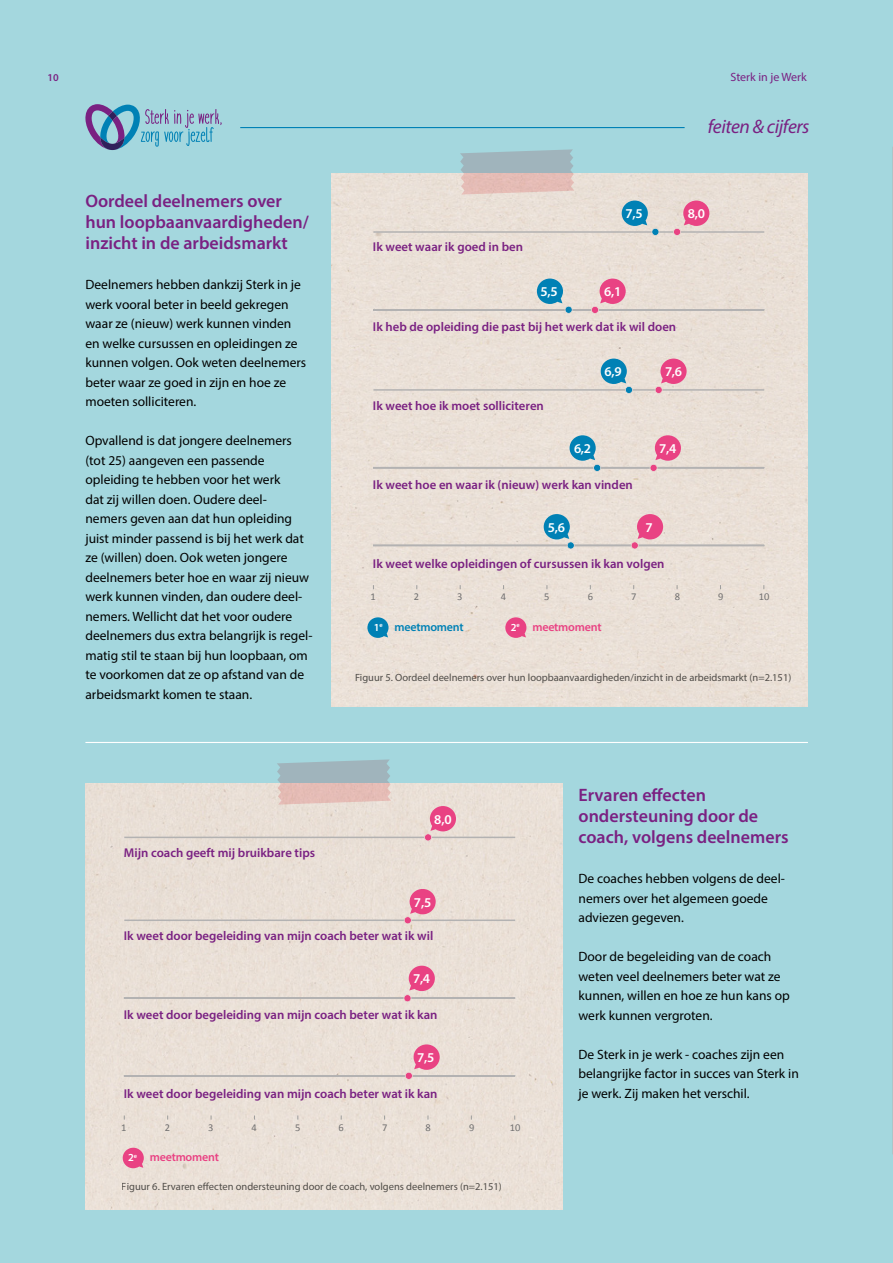
<style>
.page{position:relative;width:893px;height:1263px;background:#a4d7de}
.page>*{position:absolute;margin:0;border:0;box-sizing:border-box;transform-origin:0 0}
.t1{font:italic 19.5px "Myriad Pro";letter-spacing:-.02em;color:#7a2182}
.t2{font:600 18px/21px "Myriad Pro";color:#7a2182}
.t3{font:13.5px/19.5px "Myriad Pro";color:#000}
.t4{font:600 13.5px "Myriad Pro";color:#fff}
.t5{font:600 12.75px "Myriad Pro";color:#7a2182}
.t6{font:600 12px "Myriad Pro";letter-spacing:-.02em;color:#e94283}
.t7{font:12px "Myriad Pro";color:#7a2182}
.t8{font:600 12px "Myriad Pro";letter-spacing:-.02em;color:#0081b5}
.t9{font:600 10.8px "Myriad Pro";color:#fff}
.t10{font:10.5px "Myriad Pro";color:#575756}
.t11{font:10.5px "Calibri";color:#706f6f}
.t12{font:600 10.5px "Myriad Pro";color:#7a2182}
.t13{font:600 6.3px "Myriad Pro";color:#fff}
</style>
<div class="page">
<svg style="left:85px;top:104px;width:137px;height:46px"></svg>
<hr style="left:240px;top:127px;width:445px;height:1px;background:#0081b5">
<hr style="left:85px;top:742px;width:723px;height:1px;background:#fff">
<div style="left:332px;top:174px;width:476px;height:533px;background:#eae0d7"></div>
<svg style="left:460px;top:149px;width:114px;height:46px;background:#c1bcbd"></svg>
<hr style="left:373px;top:389px;width:391px;height:2px;background:#b3b2b2">
<hr style="left:373px;top:467px;width:391px;height:1px;background:#b3b2b2">
<hr style="left:373px;top:231px;width:391px;height:2px;background:#b3b2b2">
<hr style="left:373px;top:309px;width:391px;height:1px;background:#b3b2b2">
<hr style="left:373px;top:545px;width:391px;height:1px;background:#b3b2b2">
<svg style="left:601px;top:359px;width:32px;height:35px"></svg>
<svg style="left:655px;top:359px;width:32px;height:35px"></svg>
<svg style="left:591px;top:279px;width:35px;height:35px"></svg>
<svg style="left:537px;top:279px;width:36px;height:35px"></svg>
<svg style="left:673px;top:201px;width:36px;height:35px"></svg>
<svg style="left:622px;top:201px;width:37px;height:35px"></svg>
<svg style="left:544px;top:514px;width:31px;height:35px"></svg>
<svg style="left:631px;top:514px;width:32px;height:35px"></svg>
<svg style="left:505px;top:617px;width:21px;height:21px"></svg>
<svg style="left:367px;top:617px;width:22px;height:21px"></svg>
<svg style="left:570px;top:435px;width:31px;height:37px"></svg>
<svg style="left:650px;top:435px;width:31px;height:37px"></svg>
<div style="left:86px;top:784px;width:476px;height:425px;background:#eae0d7"></div>
<svg style="left:277px;top:759px;width:114px;height:46px;background:#c1bcbd"></svg>
<hr style="left:124px;top:919px;width:391px;height:2px;background:#b3b2b2">
<hr style="left:124px;top:997px;width:391px;height:2px;background:#b3b2b2">
<hr style="left:124px;top:1075px;width:391px;height:1px;background:#b3b2b2">
<svg style="left:404px;top:889px;width:32px;height:35px"></svg>
<hr style="left:124px;top:837px;width:391px;height:1px;background:#b3b2b2">
<svg style="left:424px;top:806px;width:32px;height:35px"></svg>
<svg style="left:405px;top:1044px;width:35px;height:36px"></svg>
<svg style="left:123px;top:1148px;width:21px;height:20px"></svg>
<svg style="left:404px;top:966px;width:31px;height:36px"></svg>
<hr style="left:892px;top:147px;width:1px;height:1007px;background:#b5b4b4">
<p class="t12" style="left:47px;top:71px;width:13px">10</p>
<p class="t7" style="left:730px;top:70px;width:78px">Sterk in je Werk</p>
<h2 class="t2" style="left:85px;top:190px;width:225px">Oordeel deelnemers over hun loopbaanvaardigheden/ inzicht in de arbeidsmarkt</h2>
<p class="t3" style="left:85px;top:275px;width:222px">Deelnemers hebben dankzij Sterk in je werk vooral beter in beeld gekregen waar ze (nieuw) werk kunnen vinden en welke cursussen en opleidingen ze kunnen volgen. Ook weten deelnemers beter waar ze goed in zijn en hoe ze moeten solliciteren.</p>
<p class="t3" style="left:85px;top:431px;width:229px">Opvallend is dat jongere deelnemers (tot 25) aangeven een passende opleiding te hebben voor het werk<br>dat zij willen doen. Oudere deel-<br>nemers geven aan dat hun opleiding juist minder passend is bij het werk dat ze (willen) doen. Ook weten jongere deelnemers beter hoe en waar zij nieuw werk kunnen vinden, dan oudere deel&shy;nemers. Wellicht dat het voor oudere deelnemers dus extra belangrijk is regel&shy;matig stil te staan bij hun loopbaan, om te voorkomen dat ze op afstand van de arbeidsmarkt komen te staan.</p>
<h1 class="t1" style="left:708px;top:114px;width:103px">feiten &amp; cijfers</h1>
<p class="t5" style="left:373px;top:239px;width:152px">Ik weet waar ik goed in ben</p>
<p class="t4" style="left:625px;top:205px;width:19px">7,5</p>
<p class="t4" style="left:688px;top:205px;width:19px">8,0</p>
<p class="t4" style="left:541px;top:283px;width:19px">5,5</p>
<p class="t4" style="left:604px;top:283px;width:19px">6,1</p>
<p class="t5" style="left:373px;top:318px;width:305px">Ik heb de opleiding die past bij het werk dat ik wil doen</p>
<p class="t5" style="left:373px;top:397px;width:172px">Ik weet hoe ik moet solliciteren</p>
<p class="t4" style="left:604px;top:363px;width:19px">6,9</p>
<p class="t4" style="left:665px;top:363px;width:19px">7,6</p>
<p class="t4" style="left:574px;top:439px;width:19px">6,2</p>
<p class="t4" style="left:659px;top:439px;width:19px">7,4</p>
<p class="t5" style="left:373px;top:476px;width:261px">Ik weet hoe en waar ik (nieuw) werk kan vinden</p>
<p class="t4" style="left:548px;top:518px;width:19px">5,6</p>
<p class="t4" style="left:646px;top:518px;width:9px">7</p>
<p class="t5" style="left:373px;top:555px;width:293px">Ik weet welke opleidingen of cursussen ik kan volgen</p>
<p class="t11" style="left:370px;top:590px;width:7px">1</p>
<p class="t11" style="left:414px;top:590px;width:7px">2</p>
<p class="t11" style="left:457px;top:590px;width:7px">3</p>
<p class="t11" style="left:501px;top:590px;width:7px">4</p>
<p class="t11" style="left:544px;top:590px;width:7px">5</p>
<p class="t11" style="left:588px;top:590px;width:7px">6</p>
<p class="t11" style="left:631px;top:590px;width:7px">7</p>
<p class="t11" style="left:675px;top:590px;width:7px">8</p>
<p class="t11" style="left:718px;top:590px;width:7px">9</p>
<p class="t11" style="left:759px;top:590px;width:12px">10</p>
<p class="t9" style="left:374px;top:620px;width:10px">1<sup>e</sup></p>
<p class="t8" style="left:395px;top:619px;width:71px">meetmoment</p>
<p class="t9" style="left:511px;top:620px;width:7px">2</p>
<p class="t6" style="left:532px;top:619px;width:71px">meetmoment</p>
<p class="t13" style="left:516px;top:621px;width:5px">e</p>
<p class="t10" style="left:355px;top:671px;width:438px">Figuur 5. Oordeel deelnemers over hun loopbaanvaardigheden/inzicht in de arbeidsmarkt (n=2.151)</p>
<p class="t5" style="left:124px;top:845px;width:193px">Mijn coach geeft mij bruikbare tips</p>
<p class="t4" style="left:434px;top:810px;width:19px">8,0</p>
<p class="t4" style="left:414px;top:893px;width:19px">7,5</p>
<p class="t5" style="left:124px;top:927px;width:311px">Ik weet door begeleiding van mijn coach beter wat ik wil</p>
<p class="t4" style="left:413px;top:970px;width:19px">7,4</p>
<p class="t5" style="left:124px;top:1007px;width:315px">Ik weet door begeleiding van mijn coach beter wat ik kan</p>
<p class="t4" style="left:417px;top:1049px;width:19px">7,5</p>
<p class="t5" style="left:124px;top:1086px;width:315px">Ik weet door begeleiding van mijn coach beter wat ik kan</p>
<p class="t11" style="left:121px;top:1121px;width:7px">1</p>
<p class="t11" style="left:165px;top:1121px;width:7px">2</p>
<p class="t11" style="left:208px;top:1121px;width:7px">3</p>
<p class="t11" style="left:252px;top:1121px;width:7px">4</p>
<p class="t11" style="left:295px;top:1121px;width:7px">5</p>
<p class="t11" style="left:339px;top:1121px;width:7px">6</p>
<p class="t11" style="left:382px;top:1121px;width:7px">7</p>
<p class="t11" style="left:426px;top:1121px;width:7px">8</p>
<p class="t11" style="left:469px;top:1121px;width:7px">9</p>
<p class="t11" style="left:510px;top:1121px;width:12px">10</p>
<p class="t9" style="left:128px;top:1151px;width:7px">2</p>
<p class="t6" style="left:150px;top:1150px;width:71px">meetmoment</p>
<p class="t13" style="left:134px;top:1152px;width:5px">e</p>
<p class="t10" style="left:122px;top:1180px;width:381px">Figuur 6. Ervaren effecten ondersteuning door de coach, volgens deelnemers (n=2.151)</p>
<h2 class="t2" style="left:578px;top:784px;width:212px">Ervaren effecten ondersteuning door de coach, volgens deelnemers</h2>
<p class="t3" style="left:578px;top:869px;width:207px">De coaches hebben volgens de deel&shy;nemers over het algemeen goede adviezen gegeven.</p>
<p class="t3" style="left:578px;top:947px;width:213px">Door de begeleiding van de coach weten veel deelnemers beter wat ze kunnen, willen en hoe ze hun kans op werk kunnen vergroten.</p>
<p class="t3" style="left:578px;top:1044px;width:222px">De Sterk in je werk - coaches zijn een belangrijke factor in succes van Sterk in je werk. Zij maken het verschil.</p>
</div>
